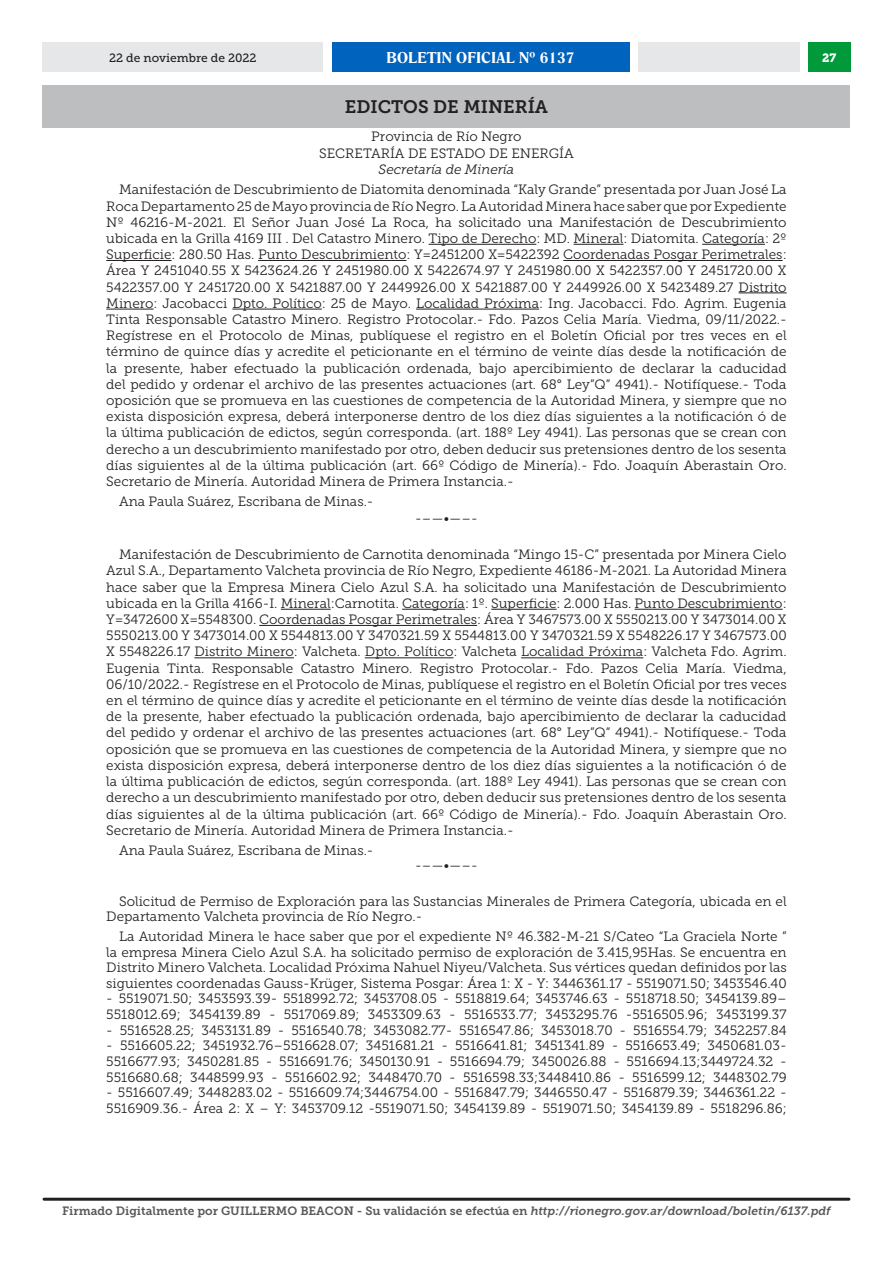
<style>
.page{position:relative;width:893px;height:1263px;background:#fff}
.page>*{position:absolute;margin:0;border:0;box-sizing:border-box;transform-origin:0 0}
.t1{font:18px "Museo Slab 700";color:#231f20}
.t2{font:700 15px "Romana BT";color:#fff}
.Texto_Base{font:13.5px/16.2px "Museo Slab 300";color:#231f20;text-align:justify}
.Encabezados_centrado{font:13.5px "Museo Slab 300";color:#231f20}
.Italica_departamento{font:italic 13.5px "Museo Slab 300";color:#231f20}
.t3{font:12px "Museo Slab 700";color:#58595b}
.t4{font:12px "Museo Slab 500";color:#231f20}
.t5{font:12px "Museo Slab 900";color:#fff}
.s1{font-style:italic}
</style>
<div class="page">
<div style="left:638px;top:43px;width:161px;height:29px;background:#e6e7e8"></div>
<div style="left:332px;top:43px;width:297px;height:29px;background:#0063be"></div>
<div style="left:808px;top:43px;width:42px;height:29px;background:#009a3b"></div>
<div style="left:43px;top:43px;width:280px;height:29px;background:#e6e7e8"></div>
<hr style="left:44px;top:1198px;width:805px;height:3px;background:#231f20">
<hr style="left:429px;top:244px;width:107px;height:1px;background:#231f20">
<hr style="left:574px;top:244px;width:49px;height:1px;background:#231f20">
<hr style="left:702px;top:244px;width:63px;height:1px;background:#231f20">
<hr style="left:106px;top:260px;width:66px;height:1px;background:#231f20">
<hr style="left:258px;top:260px;width:149px;height:1px;background:#231f20">
<hr style="left:563px;top:260px;width:220px;height:1px;background:#231f20">
<hr style="left:738px;top:293px;width:49px;height:1px;background:#231f20">
<hr style="left:106px;top:309px;width:48px;height:1px;background:#231f20">
<hr style="left:232px;top:309px;width:90px;height:1px;background:#231f20">
<hr style="left:416px;top:309px;width:123px;height:1px;background:#231f20">
<hr style="left:281px;top:609px;width:50px;height:1px;background:#231f20">
<hr style="left:402px;top:609px;width:63px;height:1px;background:#231f20">
<hr style="left:491px;top:609px;width:66px;height:1px;background:#231f20">
<hr style="left:635px;top:609px;width:148px;height:1px;background:#231f20">
<hr style="left:259px;top:625px;width:218px;height:1px;background:#231f20">
<hr style="left:194px;top:657px;width:100px;height:1px;background:#231f20">
<hr style="left:365px;top:657px;width:89px;height:1px;background:#231f20">
<hr style="left:521px;top:657px;width:122px;height:1px;background:#231f20">
<div style="left:43px;top:85px;width:807px;height:43px;background:#bcbec0"></div>
<p class="t4" style="left:109px;top:51px;width:149px">22 de noviembre de 2022</p>
<p class="t2" style="left:387px;top:48px;width:189px">BOLETIN OFICIAL Nº 6137</p>
<p class="t5" style="left:822px;top:51px;width:16px">27</p>
<p class="t1" style="left:345px;top:97px;width:205px">EDICTOS DE MINERÍA</p>
<p class="Encabezados_centrado" style="left:371px;top:129px;width:152px">Provincia de Río Negro</p>
<p class="Encabezados_centrado" style="left:319px;top:146px;width:256px">SECRETARÍA DE ESTADO DE ENERGÍA</p>
<p class="Italica_departamento" style="left:379px;top:162px;width:137px">Secretaría de Minería</p>
<p class="Texto_Base" style="left:106px;top:182px;width:682px;text-indent:13px">Manifestación de Descubrimiento de Diatomita denominada “Kaly Grande” presentada por Juan José La Roca Departamento 25 de Mayo provincia de Río Negro. La Autoridad Minera hace saber que por Expediente Nº 46216-M-2021. El Señor Juan José La Roca, ha solicitado una Manifestación de Descubrimiento ubicada en la Grilla 4169 III . Del Catastro Minero. Tipo de Derecho: MD. Mineral: Diatomita. Categoría: 2º Superficie: 280.50 Has. Punto Descubrimiento: Y=2451200 X=5422392 Coordenadas Posgar Perimetrales:<br>Área Y 2451040.55 X 5423624.26 Y 2451980.00 X 5422674.97 Y 2451980.00 X 5422357.00 Y 2451720.00 X 5422357.00 Y 2451720.00 X 5421887.00 Y 2449926.00 X 5421887.00 Y 2449926.00 X 5423489.27 Distrito Minero: Jacobacci Dpto. Político: 25 de Mayo. Localidad Próxima: Ing. Jacobacci. Fdo. Agrim. Eugenia Tinta Responsable Catastro Minero. Registro Protocolar.- Fdo. Pazos Celia María. Viedma, 09/11/2022.- Regístrese en el Protocolo de Minas, publíquese el registro en el Boletín Oficial por tres veces en el término de quince días y acredite el peticionante en el término de veinte días desde la notificación de la presente, haber efectuado la publicación ordenada, bajo apercibimiento de declarar la caducidad del pedido y ordenar el archivo de las presentes actuaciones (art. 68° Ley”Q” 4941).- Notifíquese.- Toda oposición que se promueva en las cuestiones de competencia de la Autoridad Minera, y siempre que no exista disposición expresa, deberá interponerse dentro de los diez días siguientes a la notificación ó de la última publicación de edictos, según corresponda. (art. 188º Ley 4941). Las personas que se crean con derecho a un descubrimiento manifestado por otro, deben deducir sus pretensiones dentro de los sesenta días siguientes al de la última publicación (art. 66º Código de Minería).- Fdo. Joaquín Aberastain Oro.<br>Secretario de Minería. Autoridad Minera de Primera Instancia.-</p>
<p class="Texto_Base" style="left:119px;top:494px;width:256px">Ana Paula Suárez, Escribana de Minas.-</p>
<p class="Encabezados_centrado" style="left:415px;top:511px;width:64px">-–—•—–-</p>
<p class="Texto_Base" style="left:106px;top:547px;width:682px;text-indent:13px">Manifestación de Descubrimiento de Carnotita denominada “Mingo 15-C” presentada por Minera Cielo Azul S.A., Departamento Valcheta provincia de Río Negro, Expediente 46186-M-2021. La Autoridad Minera hace saber que la Empresa Minera Cielo Azul S.A. ha solicitado una Manifestación de Descubrimiento ubicada en la Grilla 4166-I. Mineral:Carnotita. Categoría: 1º. Superficie: 2.000 Has. Punto Descubrimiento:<br>Y=3472600 X=5548300. Coordenadas Posgar Perimetrales: Área Y 3467573.00 X 5550213.00 Y 3473014.00 X 5550213.00 Y 3473014.00 X 5544813.00 Y 3470321.59 X 5544813.00 Y 3470321.59 X 5548226.17 Y 3467573.00<br>X 5548226.17 Distrito Minero: Valcheta. Dpto. Político: Valcheta Localidad Próxima: Valcheta Fdo. Agrim.<br>Eugenia Tinta. Responsable Catastro Minero. Registro Protocolar.- Fdo. Pazos Celia María. Viedma, 06/10/2022.- Regístrese en el Protocolo de Minas, publíquese el registro en el Boletín Oficial por tres veces en el término de quince días y acredite el peticionante en el término de veinte días desde la notificación de la presente, haber efectuado la publicación ordenada, bajo apercibimiento de declarar la caducidad del pedido y ordenar el archivo de las presentes actuaciones (art. 68° Ley”Q” 4941).- Notifíquese.- Toda oposición que se promueva en las cuestiones de competencia de la Autoridad Minera, y siempre que no exista disposición expresa, deberá interponerse dentro de los diez días siguientes a la notificación ó de la última publicación de edictos, según corresponda. (art. 188º Ley 4941). Las personas que se crean con derecho a un descubrimiento manifestado por otro, deben deducir sus pretensiones dentro de los sesenta días siguientes al de la última publicación (art. 66º Código de Minería).- Fdo. Joaquín Aberastain Oro.<br>Secretario de Minería. Autoridad Minera de Primera Instancia.-</p>
<p class="Texto_Base" style="left:119px;top:842px;width:256px">Ana Paula Suárez, Escribana de Minas.-</p>
<p class="Encabezados_centrado" style="left:415px;top:858px;width:64px">-–—•—–-</p>
<p class="Texto_Base" style="left:106px;top:893px;width:682px;line-height:15.6px;text-indent:13px">Solicitud de Permiso de Exploración para las Sustancias Minerales de Primera Categoría, ubicada en el<br>Departamento Valcheta provincia de Río Negro.-</p>
<p class="Texto_Base" style="left:106px;top:929px;width:682px;line-height:15.6px;text-indent:13px">La Autoridad Minera le hace saber que por el expediente Nº 46.382-M-21 S/Cateo “La Graciela Norte ” la empresa Minera Cielo Azul S.A. ha solicitado permiso de exploración de 3.415,95Has. Se encuentra en Distrito Minero Valcheta. Localidad Próxima Nahuel Niyeu/Valcheta. Sus vértices quedan definidos por las siguientes coordenadas Gauss-Krüger, Sistema Posgar: Área 1: X - Y: 3446361.17 - 5519071.50; 3453546.40</p>
<p class="Texto_Base" style="left:106px;top:991px;width:682px;line-height:15.6px">- 5519071.50; 3453593.39- 5518992.72; 3453708.05 - 5518819.64; 3453746.63 - 5518718.50; 3454139.89–<br>5518012.69; 3454139.89 - 5517069.89; 3453309.63 - 5516533.77; 3453295.76 -5516505.96; 3453199.37</p>
<p class="Texto_Base" style="left:106px;top:1022px;width:682px">- 5516528.25; 3453131.89 - 5516540.78; 3453082.77- 5516547.86; 3453018.70 - 5516554.79; 3452257.84</p>
<p class="Texto_Base" style="left:106px;top:1038px;width:682px;line-height:15.6px">- 5516605.22; 3451932.76–5516628.07; 3451681.21 - 5516641.81; 3451341.89 - 5516653.49; 3450681.03- 5516677.93; 3450281.85 - 5516691.76; 3450130.91 - 5516694.79; 3450026.88 - 5516694.13;3449724.32 - 5516680.68; 3448599.93 - 5516602.92; 3448470.70 - 5516598.33;3448410.86 - 5516599.12; 3448302.79</p>
<p class="Texto_Base" style="left:106px;top:1085px;width:682px;line-height:15.6px">- 5516607.49; 3448283.02 - 5516609.74;3446754.00 - 5516847.79; 3446550.47 - 5516879.39; 3446361.22 -<br>5516909.36.- Área 2: X – Y: 3453709.12 -5519071.50; 3454139.89 - 5519071.50; 3454139.89 - 5518296.86;</p>
<p class="t3" style="left:62px;top:1204px;width:770px">Firmado Digitalmente por GUILLERMO BEACON - Su validación se efectúa en <span class="s1">http://rionegro.gov.ar/download/boletin/6137.pdf</span></p>
</div>
